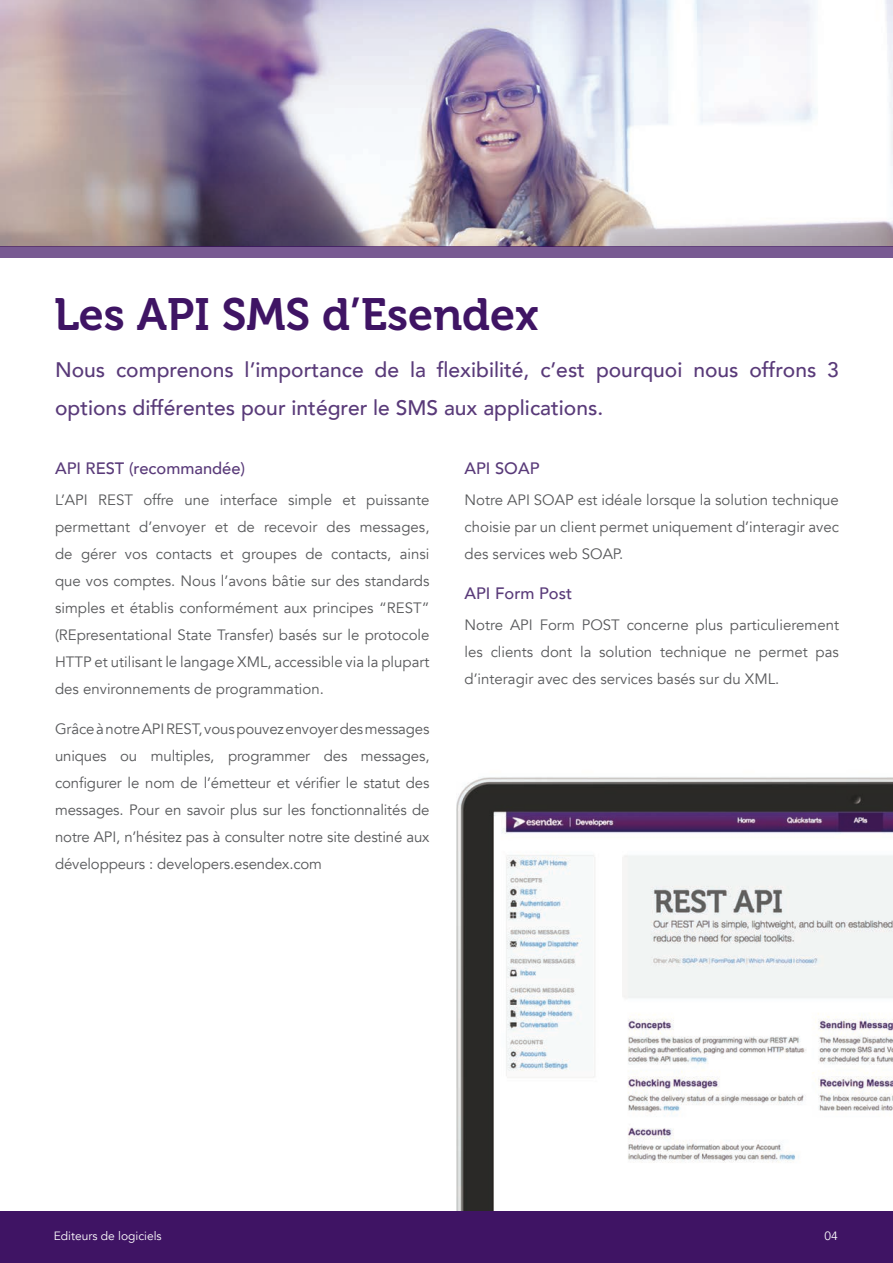
<style>
.page{position:relative;width:893px;height:1263px;background:#fff}
.page>*{position:absolute;margin:0;border:0;box-sizing:border-box;transform-origin:0 0}
.t1{font:45px "Museo 700";color:#3f1464}
.t2{font:500 21px/37.5px "Avenir";color:#593a79}
.t3{font:500 16.5px "Avenir";color:#593a79}
.t4{font:15px/27px "Avenir";color:#57585a;text-align:justify}
.t5{font:12px "Avenir";color:#fff}
</style>
<div class="page">
<img style="left:0;top:0;width:893px;height:247px">
<div style="left:0;top:247px;width:893px;height:11px;background:#785a92"></div>
<img style="left:457px;top:777px;width:436px;height:435px">
<div style="left:0;top:1212px;width:893px;height:51px;background:#3f1464"></div>
<h1 class="t1" style="left:54px;top:290px;width:486px">Les API SMS d’Esendex</h1>
<h2 class="t2" style="left:55px;top:350px;width:785px">Nous comprenons l’importance de la flexibilité, c’est pourquoi nous offrons 3 options différentes pour intégrer le SMS aux applications.</h2>
<p class="t3" style="left:55px;top:454px;width:192px">API REST (recommandée)</p>
<p class="t4" style="left:55px;top:486px;width:376px">L’API REST offre une interface simple et puissante permettant d’envoyer et de recevoir des messages, de gérer vos contacts et groupes de contacts, ainsi que vos comptes. Nous l’avons bâtie sur des standards simples et établis conformément aux principes “REST” (REpresentational State Transfer) basés sur le protocole HTTP et utilisant le langage XML, accessible via la plupart des environnements de programmation.</p>
<p class="t4" style="left:55px;top:715px;width:376px">Grâce à notre API REST, vous pouvez envoyer des messages uniques ou multiples, programmer des messages, configurer le nom de l’émetteur et vérifier le statut des messages. Pour en savoir plus sur les fonctionnalités de notre API, n’hésitez pas à consulter notre site destiné aux développeurs : developers.esendex.com</p>
<p class="t3" style="left:465px;top:454px;width:76px">API SOAP</p>
<p class="t4" style="left:465px;top:486px;width:376px">Notre API SOAP est idéale lorsque la solution technique choisie par un client permet uniquement d’interagir avec des services web SOAP.</p>
<p class="t3" style="left:465px;top:579px;width:109px">API Form Post</p>
<p class="t4" style="left:465px;top:611px;width:376px">Notre API Form POST concerne plus particulierement les clients dont la solution technique ne permet pas d’interagir avec des services basés sur du XML.</p>
<p class="t5" style="left:54px;top:1229px;width:109px">Editeurs de logiciels</p>
<p class="t5" style="left:824px;top:1229px;width:15px">04</p>
</div>
